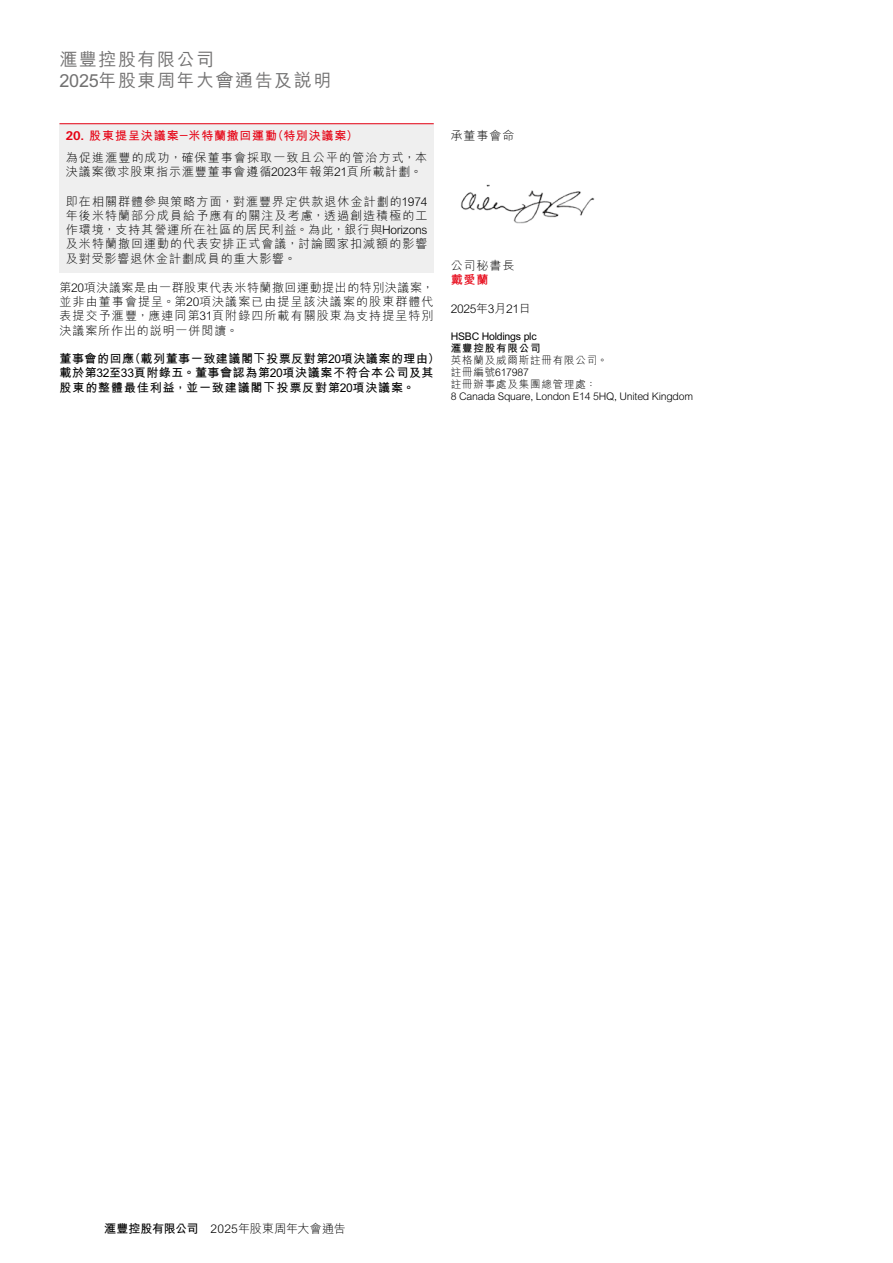
<style>
.page{position:relative;width:893px;height:1263px;background:#fff}
.page>*{position:absolute;margin:0;border:0;box-sizing:border-box;transform-origin:0 0}
.t1{font:500 18px/21px "M Hei HK";letter-spacing:.085em;color:#727171}
.t2{font:300 12px/14.2px "M Hei HK";letter-spacing:.075em;color:#000;text-align:justify}
.t3{font:700 12px/14.2px "M Hei HK";letter-spacing:.055em;color:#000}
.t4{font:300 12px/21.8px "M Hei HK";letter-spacing:.095em;color:#000}
.t5{font:300 12px "M Hei HK";letter-spacing:.01em;color:#000}
.t6{font:300 12px "M Hei HK";letter-spacing:-.025em;color:#000}
.t7{font:700 12px "M Hei HK";color:#e60012}
.t8{font:300 10.5px/12px "M Hei HK";letter-spacing:-.02em;color:#000}
.t9{font:700 10.5px/12px "M Hei HK";letter-spacing:-.02em;color:#000}
.s1{font-family:"Univers Nextfor HSBC";font-weight:700;color:#e60012}
.s2{font-weight:700;color:#e60012}
.s3{font-weight:700}
</style>
<div class="page">
<div style="left:60px;top:124px;width:374px;height:27px;background:#efefef"></div>
<hr style="left:60px;top:123px;width:374px;height:1px;background:#e60012">
<div style="left:60px;top:138px;width:374px;height:48px;background:#efefef"></div>
<div style="left:60px;top:182px;width:374px;height:90px;background:#efefef"></div>
<img style="left:460px;top:184px;width:135px;height:40px">
<h1 class="t1" style="left:60px;top:47px;width:273px">滙豐控股有限公司<br>2025年股東周年大會通告及說明</h1>
<p class="t4" style="left:66px;top:125px;width:363px"><span class="s1">20.</span> <span class="s2">股東提呈決議案－米特蘭撤回運動（特別決議案）<br></span>為促進滙豐的成功，確保董事會採取一致且公平的管治方式，本</p>
<p class="t2" style="left:66px;top:164px;width:358px">決議案徵求股東指示滙豐董事會遵循2023年報第21頁所載計劃。</p>
<p class="t2" style="left:66px;top:194px;width:363px">即在相關群體參與策略方面，對滙豐界定供款退休金計劃的1974年後米特蘭部分成員給予應有的關注及考慮，透過創造積極的工作環境，支持其營運所在社區的居民利益。為此，銀行與Horizons及米特蘭撤回運動的代表安排正式會議，討論國家扣減額的影響及對受影響退休金計劃成員的重大影響。</p>
<p class="t2" style="left:60px;top:280px;width:376px">第20項決議案是由一群股東代表米特蘭撤回運動提出的特別決議案，並非由董事會提呈。第20項決議案已由提呈該決議案的股東群體代表提交予滙豐，應連同第31頁附錄四所載有關股東為支持提呈特別決議案所作出的說明一併閱讀。</p>
<p class="t3" style="left:60px;top:351px;width:382px">董事會的回應（載列董事一致建議閣下投票反對第20項決議案的理由）載於第32至33頁附錄五。董事會認為第20項決議案不符合本公司及其股東的整體最佳利益，並一致建議閣下投票反對第20項決議案。</p>
<p class="t2" style="left:451px;top:128px;width:65px">承董事會命</p>
<p class="t2" style="left:451px;top:258px;width:65px">公司秘書長</p>
<p class="t7" style="left:451px;top:271px;width:39px">戴愛蘭</p>
<p class="t6" style="left:451px;top:300px;width:82px">2025年3月21日</p>
<p class="t9" style="left:451px;top:329px;width:91px">HSBC Holdings plc滙豐控股有限公司</p>
<p class="t8" style="left:451px;top:354px;width:244px">英格蘭及威爾斯註冊有限公司。<br>註冊編號617987<br>註冊辦事處及集團總管理處：<br>8 Canada Square, London E14 5HQ, United Kingdom</p>
<p class="t5" style="left:104px;top:1220px;width:243px"><span class="s3">滙豐控股有限公司</span> 2025年股東周年大會通告</p>
</div>
